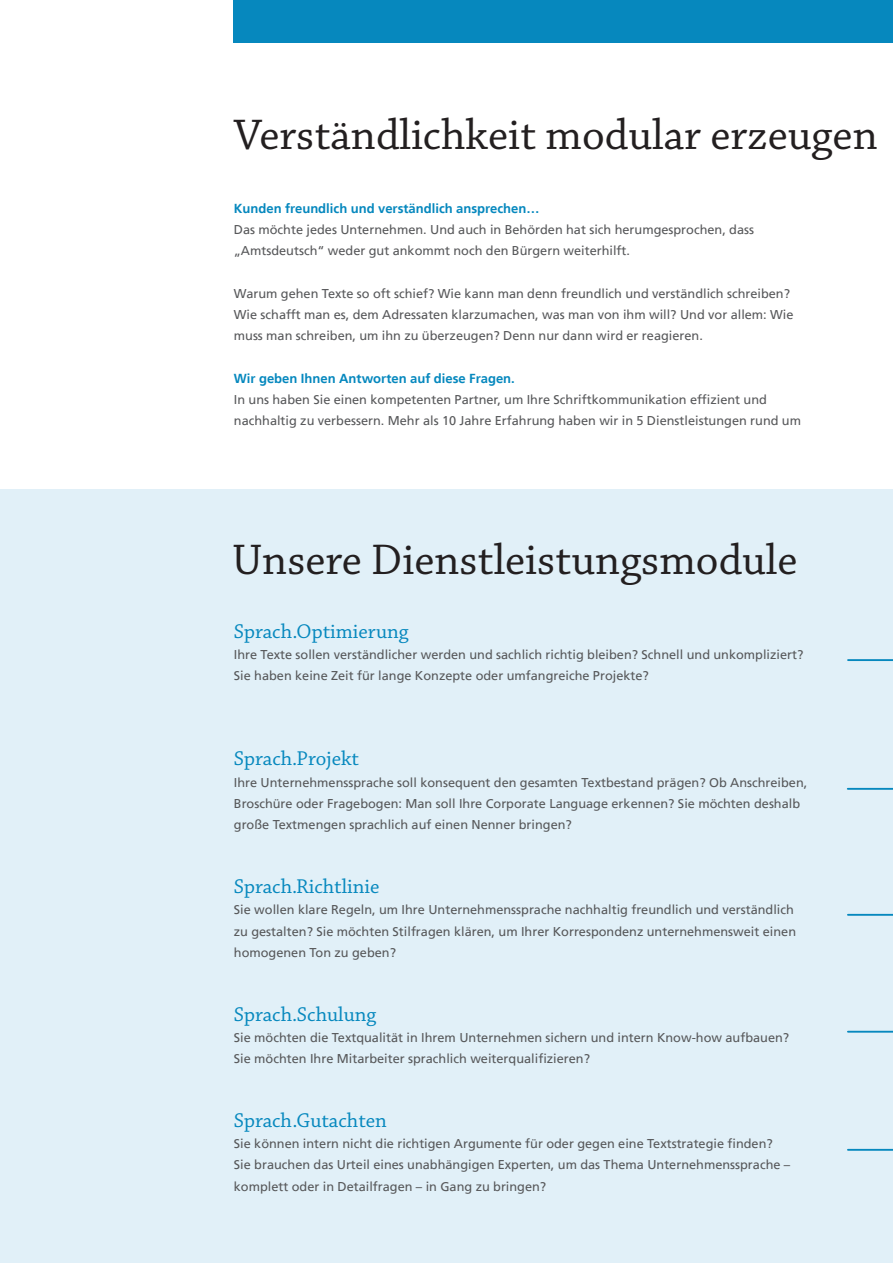
<style>
.page{position:relative;width:893px;height:1263px;background:#fff}
.page>*{position:absolute;margin:0;border:0;box-sizing:border-box;transform-origin:0 0}
.t1{font:45px "Chaparral Pro";color:#231f20}
.t2{font:21px "Chaparral Pro";color:#0688be}
.t3{font:700 13.05px "Frutiger LT";color:#0688be}
.t4{font:12.75px/21.3px "Frutiger LT";color:#57585a}
</style>
<div class="page">
<div style="left:0;top:489px;width:893px;height:774px;background:#e1f0f8"></div>
<div style="left:234px;top:0;width:659px;height:43px;background:#0688be"></div>
<hr style="left:848px;top:659px;width:45px;height:2px;background:#0688be">
<hr style="left:848px;top:788px;width:45px;height:2px;background:#0688be">
<hr style="left:848px;top:914px;width:45px;height:2px;background:#0688be">
<hr style="left:848px;top:1031px;width:45px;height:2px;background:#0688be">
<hr style="left:848px;top:1149px;width:45px;height:2px;background:#0688be">
<h1 class="t1" style="left:234px;top:117px;width:645px">Verständlichkeit modular erzeugen</h1>
<p class="t3" style="left:234px;top:200px;width:307px">Kunden freundlich und verständlich ansprechen…</p>
<p class="t4" style="left:234px;top:219px;width:522px">Das möchte jedes Unternehmen. Und auch in Behörden hat sich herumgesprochen, dass „Amtsdeutsch“ weder gut ankommt noch den Bürgern weiterhilft.</p>
<p class="t4" style="left:234px;top:283px;width:561px">Warum gehen Texte so oft schief? Wie kann man denn freundlich und verständlich schreiben?<br>Wie schafft man es, dem Adressaten klarzumachen, was man von ihm will? Und vor allem: Wie muss man schreiben, um ihn zu überzeugen? Denn nur dann wird er reagieren.</p>
<p class="t3" style="left:234px;top:370px;width:283px">Wir geben Ihnen Antworten auf diese Fragen.</p>
<p class="t4" style="left:234px;top:389px;width:569px">In uns haben Sie einen kompetenten Partner, um Ihre Schriftkommunikation effizient und nachhaltig zu verbessern. Mehr als 10 Jahre Erfahrung haben wir in 5 Dienstleistungen rund um</p>
<h1 class="t1" style="left:232px;top:542px;width:567px">Unsere Dienstleistungsmodule</h1>
<h2 class="t2" style="left:234px;top:623px;width:176px">Sprach.Optimierung</h2>
<p class="t4" style="left:234px;top:644px;width:571px">Ihre Texte sollen verständlicher werden und sachlich richtig bleiben? Schnell und unkompliziert?<br>Sie haben keine Zeit für lange Konzepte oder umfangreiche Projekte?</p>
<h2 class="t2" style="left:234px;top:750px;width:127px">Sprach.Projekt</h2>
<p class="t4" style="left:234px;top:772px;width:575px">Ihre Unternehmenssprache soll konsequent den gesamten Textbestand prägen? Ob Anschreiben,<br>Broschüre oder Fragebogen: Man soll Ihre Corporate Language erkennen? Sie möchten deshalb große Textmengen sprachlich auf einen Nenner bringen?</p>
<h2 class="t2" style="left:234px;top:878px;width:147px">Sprach.Richtlinie</h2>
<p class="t4" style="left:234px;top:899px;width:564px">Sie wollen klare Regeln, um Ihre Unternehmenssprache nachhaltig freundlich und verständlich zu gestalten? Sie möchten Stilfragen klären, um Ihrer Korrespondenz unternehmensweit einen homogenen Ton zu geben?</p>
<h2 class="t2" style="left:234px;top:1006px;width:144px">Sprach.Schulung</h2>
<p class="t4" style="left:234px;top:1027px;width:557px">Sie möchten die Textqualität in Ihrem Unternehmen sichern und intern Know-how aufbauen?<br>Sie möchten Ihre Mitarbeiter sprachlich weiterqualifizieren?</p>
<h2 class="t2" style="left:234px;top:1112px;width:154px">Sprach.Gutachten</h2>
<p class="t4" style="left:234px;top:1133px;width:558px">Sie können intern nicht die richtigen Argumente für oder gegen eine Textstrategie finden?<br>Sie brauchen das Urteil eines unabhängigen Experten, um das Thema Unternehmenssprache – komplett oder in Detailfragen – in Gang zu bringen?</p>
</div>
